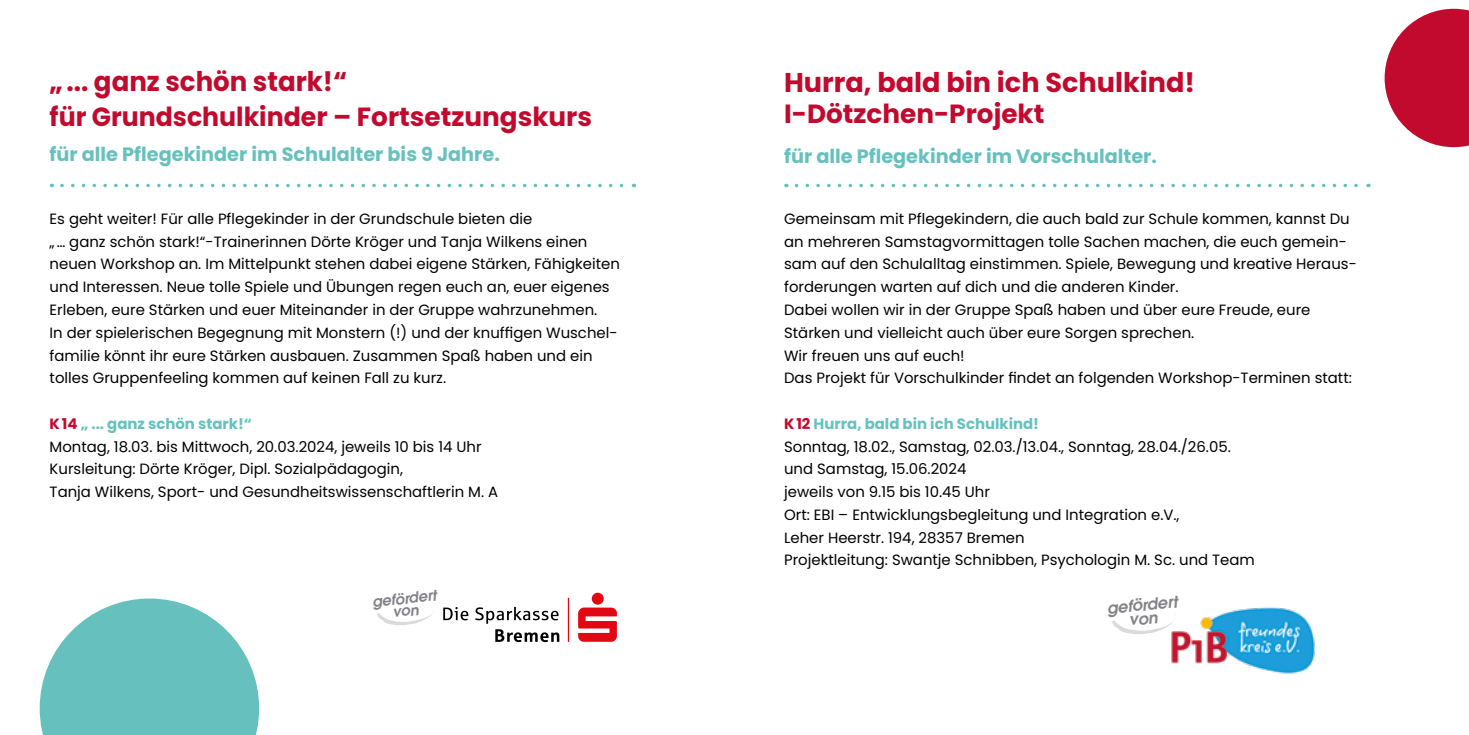
<style>
.page{position:relative;width:1469px;height:735px;background:#fff}
.page>*{position:absolute;margin:0;border:0;box-sizing:border-box;transform-origin:0 0}
.t1{font:700 27.12px "Poppins";color:#c2092e}
.t2{font:700 27.12px "Poppins";color:#c2092e;scale:.96 1}
.t3{font:700 26.25px "Poppins";color:#c2092e;scale:.96 1}
.t4{font:700 26.25px "Poppins";color:#c2092e}
.t5{font:700 19.25px "Poppins";color:#66c1be}
.t6{font:italic 600 15.92px/13.7px "ITC Avant Garde Std";color:#828288;text-align:center}
.t7{font:14.88px/22.8px "Poppins";color:#000}
.t8{font:italic 600 14.53px/12.4px "ITC Avant Garde Std";color:#828288;text-align:center}
.s1{font-weight:700;color:#c2092e}
.s2{font-weight:700;color:#66c1be}
</style>
<div class="page">
<svg style="left:62px;top:184px;width:572px;height:3px"></svg>
<svg style="left:377px;top:613px;width:55px;height:12px"></svg>
<svg style="left:443px;top:607px;width:25px;height:13px"></svg>
<svg style="left:475px;top:606px;width:83px;height:17px"></svg>
<svg style="left:495px;top:629px;width:64px;height:12px"></svg>
<hr style="left:568px;top:597px;width:1px;height:44px;background:#e30613">
<svg style="left:578px;top:592px;width:39px;height:49px"></svg>
<svg style="left:40px;top:598px;width:219px;height:136px"></svg>
<svg style="left:796px;top:184px;width:572px;height:3px"></svg>
<img style="left:1171px;top:607px;width:144px;height:67px">
<svg style="left:1112px;top:613px;width:64px;height:21px"></svg>
<svg style="left:1384px;top:9px;width:84px;height:138px"></svg>
<h1 class="t2" style="left:50px;top:66px;width:311px">„... ganz schön stark!“</h1>
<h2 class="t3" style="left:50px;top:102px;width:566px">für Grundschulkinder – Fortsetzungskurs</h2>
<p class="t5" style="left:50px;top:143px;width:451px">für alle Pflegekinder im Schulalter bis 9 Jahre.</p>
<p class="t7" style="left:50px;top:207px;width:572px">Es geht weiter! Für alle Pflegekinder in der Grundschule bieten die<br>„… ganz schön stark!“-Trainerinnen Dörte Kröger und Tanja Wilkens einen neuen Workshop an. Im Mittelpunkt stehen dabei eigene Stärken, Fähigkeiten und Interessen. Neue tolle Spiele und Übungen regen euch an, euer eigenes Erleben, eure Stärken und euer Miteinander in der Gruppe wahrzunehmen.<br>In der spielerischen Begegnung mit Monstern (!) und der knuffigen Wuschel&shy;familie könnt ihr eure Stärken ausbauen. Zusammen Spaß haben und ein tolles Gruppenfeeling kommen auf keinen Fall zu kurz.</p>
<p class="t7" style="left:50px;top:412px;width:450px"><span class="s1">K14</span> <span class="s2">„ ... ganz schön stark!“<br></span>Montag, 18.03. bis Mittwoch, 20.03.2024, jeweils 10 bis 14 Uhr Kursleitung: Dörte Kröger, Dipl. Sozialpädagogin,<br>Tanja Wilkens, Sport- und Gesundheitswissenschaftlerin M. A</p>
<p class="t8" style="left:371px;top:595px;width:66px;rotate:-6deg">gefördert von</p>
<h1 class="t1" style="left:784px;top:66px;width:412px">Hurra, bald bin ich Schulkind!</h1>
<h2 class="t4" style="left:784px;top:99px;width:262px">I-Dötzchen-Projekt</h2>
<p class="t5" style="left:784px;top:145px;width:374px">für alle Pflegekinder im Vorschulalter.</p>
<p class="t7" style="left:784px;top:207px;width:574px">Gemeinsam mit Pflegekindern, die auch bald zur Schule kommen, kannst Du an mehreren Samstagvormittagen tolle Sachen machen, die euch gemein&shy;sam auf den Schulalltag einstimmen. Spiele, Bewegung und kreative Heraus&shy;forderungen warten auf dich und die anderen Kinder.<br>Dabei wollen wir in der Gruppe Spaß haben und über eure Freude, eure Stärken und vielleicht auch über eure Sorgen sprechen.<br>Wir freuen uns auf euch!<br>Das Projekt für Vorschulkinder findet an folgenden Workshop-Terminen statt:</p>
<p class="t7" style="left:784px;top:412px;width:472px"><span class="s1">K12</span> <span class="s2">Hurra, bald bin ich Schulkind!<br></span>Sonntag, 18.02., Samstag, 02.03./13.04., Sonntag, 28.04./26.05. und Samstag, 15.06.2024<br>jeweils von 9.15 bis 10.45 Uhr<br>Ort: EBI – Entwicklungsbegleitung und Integration e.V.,<br>Leher Heerstr. 194, 28357 Bremen<br>Projektleitung: Swantje Schnibben, Psychologin M. Sc. und Team</p>
<p class="t6" style="left:1106px;top:600px;width:72px;rotate:-5deg">gefördert von</p>
</div>
